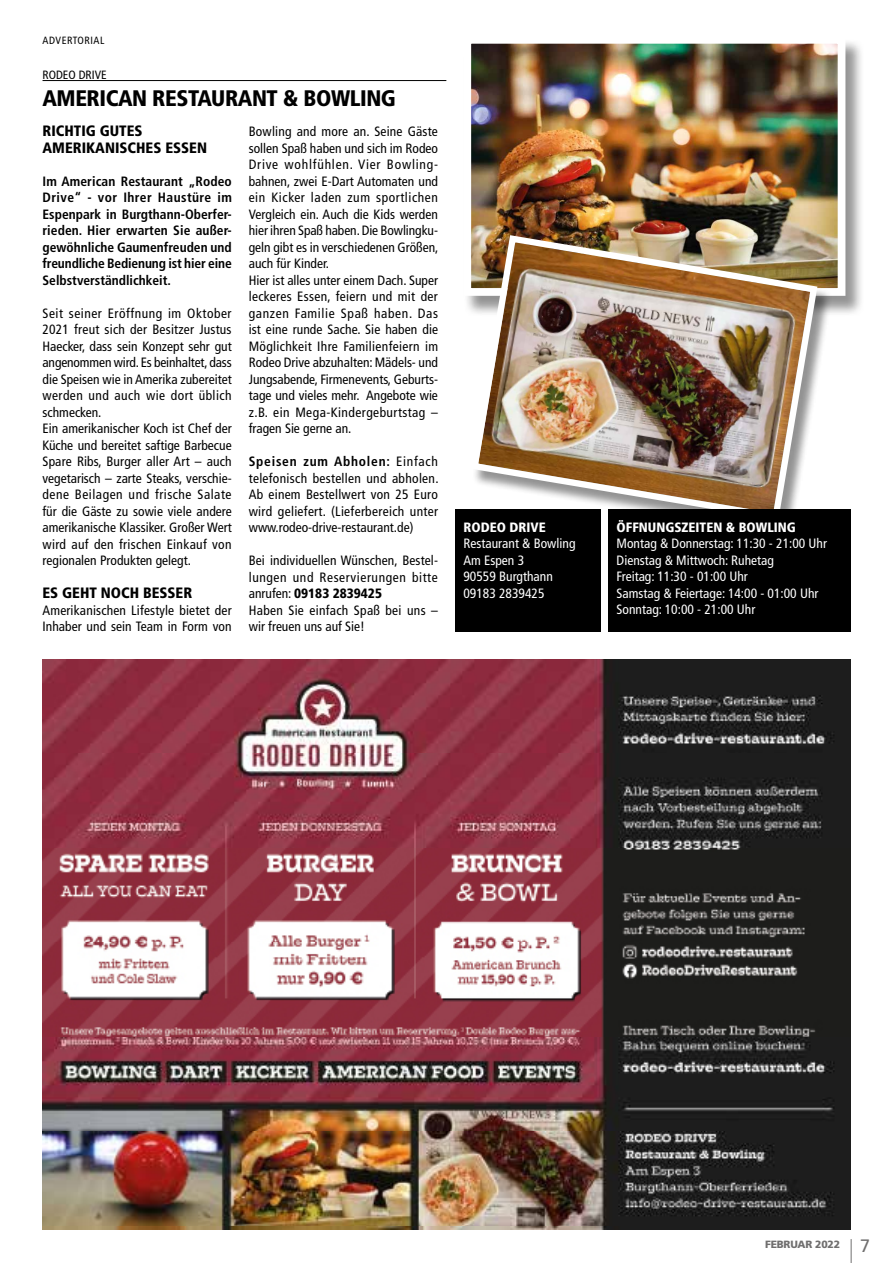
<style>
.page{position:relative;width:893px;height:1263px;background:#fff}
.page>*{position:absolute;margin:0;border:0;box-sizing:border-box;transform-origin:0 0}
.t1{font:900 condensed 22.5px "Frutiger LT Std";letter-spacing:-.02em;color:#000}
.t2{font:900 condensed 15px/16.5px "Frutiger LT Std";color:#000}
.t3{font:condensed 13.5px/16.5px "Frutiger LT Std";color:#000}
.t4{font:700 condensed 13.5px/16.5px "Frutiger LT Std";letter-spacing:-.01em;color:#000;text-align:justify}
.t5{font:condensed 13.5px/16.5px "Frutiger LT Std";color:#fff}
.t6{font:condensed 13.5px/16.5px "Frutiger LT Std";letter-spacing:.02em;color:#000}
.t7{font:900 condensed 13.5px "Frutiger LT Std";color:#fff}
.t8{font:condensed 12px "Frutiger LT Std";color:#000}
.t9{font:900 10.5px "Frutiger LT Std";letter-spacing:-.02em;color:#706f6f}
.t10{font:condensed 10.5px "Frutiger LT Std";letter-spacing:.05em;color:#000}
.s1{font-weight:700}
.s2{font-weight:900}
.s3{font-weight:400;font-size:18px}
</style>
<div class="page">
<hr style="left:43px;top:80px;width:403px;height:1px;background:#000">
<div style="left:455px;top:509px;width:145px;height:122px;background:#000"></div>
<div style="left:463px;top:38px;width:402px;height:280px;background:#000;opacity:.43"></div>
<img style="left:463px;top:38px;width:386px;height:262px">
<div style="left:472px;top:238px;width:360px;height:299px;background:#000;opacity:.43"></div>
<img style="left:467px;top:232px;width:354px;height:292px">
<div style="left:608px;top:509px;width:242px;height:122px;background:#000"></div>
<img style="left:43px;top:659px;width:807px;height:570px">
<svg style="left:851px;top:1239px;width:1px;height:24px"></svg>
<p class="t10" style="left:43px;top:34px;width:63px">ADVERTORIAL</p>
<p class="t8" style="left:43px;top:68px;width:66px">RODEO DRIVE</p>
<h1 class="t1" style="left:43px;top:85px;width:355px">AMERICAN RESTAURANT &amp; BOWLING</h1>
<p class="t2" style="left:43px;top:123px;width:166px">RICHTIG GUTES<br>AMERIKANISCHES ESSEN</p>
<p class="t4" style="left:43px;top:173px;width:191px">Im American Restaurant „Rodeo Drive“ - vor Ihrer Haustüre im Espenpark in Burgthann-Oberfer&shy;rieden. Hier erwarten Sie außer&shy;gewöhnliche Gaumenfreuden und freundliche Bedienung ist hier eine Selbstverständlichkeit.</p>
<p class="t3" style="left:43px;top:305px;width:191px">Seit seiner Eröffnung im Oktober 2021 freut sich der Besitzer Justus Haecker, dass sein Konzept sehr gut angenommen wird. Es beinhaltet, dass die Speisen wie in Amerika zubereitet werden und auch wie dort üblich schmecken.<br>Ein amerikanischer Koch ist Chef der Küche und bereitet saftige Barbecue Spare Ribs, Burger aller Art – auch vegetarisch – zarte Steaks, verschie&shy;dene Beilagen und frische Salate für die Gäste zu sowie viele andere amerikanische Klassiker. Großer Wert wird auf den frischen Einkauf von regionalen Produkten gelegt.</p>
<p class="t2" style="left:43px;top:585px;width:151px">ES GEHT NOCH BESSER</p>
<p class="t3" style="left:43px;top:602px;width:191px">Amerikanischen Lifestyle bietet der<br>Inhaber und sein Team in Form von</p>
<p class="t3" style="left:249px;top:123px;width:191px">Bowling and more an. Seine Gäste sollen Spaß haben und sich im Rodeo Drive wohlfühlen. Vier Bowling&shy;bahnen, zwei E-Dart Automaten und ein Kicker laden zum sportlichen Vergleich ein. Auch die Kids werden hier ihren Spaß haben. Die Bowlingku&shy;geln gibt es in verschiedenen Größen, auch für Kinder.<br>Hier ist alles unter einem Dach. Super leckeres Essen, feiern und mit der ganzen Familie Spaß haben. Das ist eine runde Sache. Sie haben die Möglichkeit Ihre Familienfeiern im Rodeo Drive abzuhalten: Mädels- und Jungsabende, Firmenevents, Geburts&shy;tage und vieles mehr. Angebote wie z.B. ein Mega-Kindergeburtstag – fragen Sie gerne an.</p>
<p class="t3" style="left:249px;top:453px;width:191px;text-align:justify"><span class="s1">Speisen zum Abholen:</span> Einfach telefonisch bestellen und abholen.<br>Ab einem Bestellwert von 25 Euro wird geliefert. (Lieferbereich unter www.rodeo-drive-restaurant.de)</p>
<p class="t6" style="left:249px;top:552px;width:191px">Bei individuellen Wünschen, Bestel&shy;lungen und Reservierungen bitte anrufen: <span class="s2">09183 2839425<br></span>Haben Sie einfach Spaß bei uns – wir freuen uns auf Sie!</p>
<p class="t7" style="left:463px;top:519px;width:84px">RODEO DRIVE</p>
<p class="t5" style="left:463px;top:535px;width:113px">Restaurant &amp; Bowling<br>Am Espen 3<br>90559 Burgthann<br>09183 2839425</p>
<p class="t7" style="left:617px;top:519px;width:181px">ÖFFNUNGSZEITEN &amp; BOWLING</p>
<p class="t5" style="left:617px;top:535px;width:212px">Montag &amp; Donnerstag: 11:30 - 21:00 Uhr<br>Dienstag &amp; Mittwoch: Ruhetag<br>Freitag: 11:30 - 01:00 Uhr<br>Samstag &amp; Feiertage: 14:00 - 01:00 Uhr<br>Sonntag: 10:00 - 21:00 Uhr</p>
<p class="t9" style="left:765px;top:1238px;width:106px">FEBRUAR 2022 <span class="s3">7</span></p>
</div>
